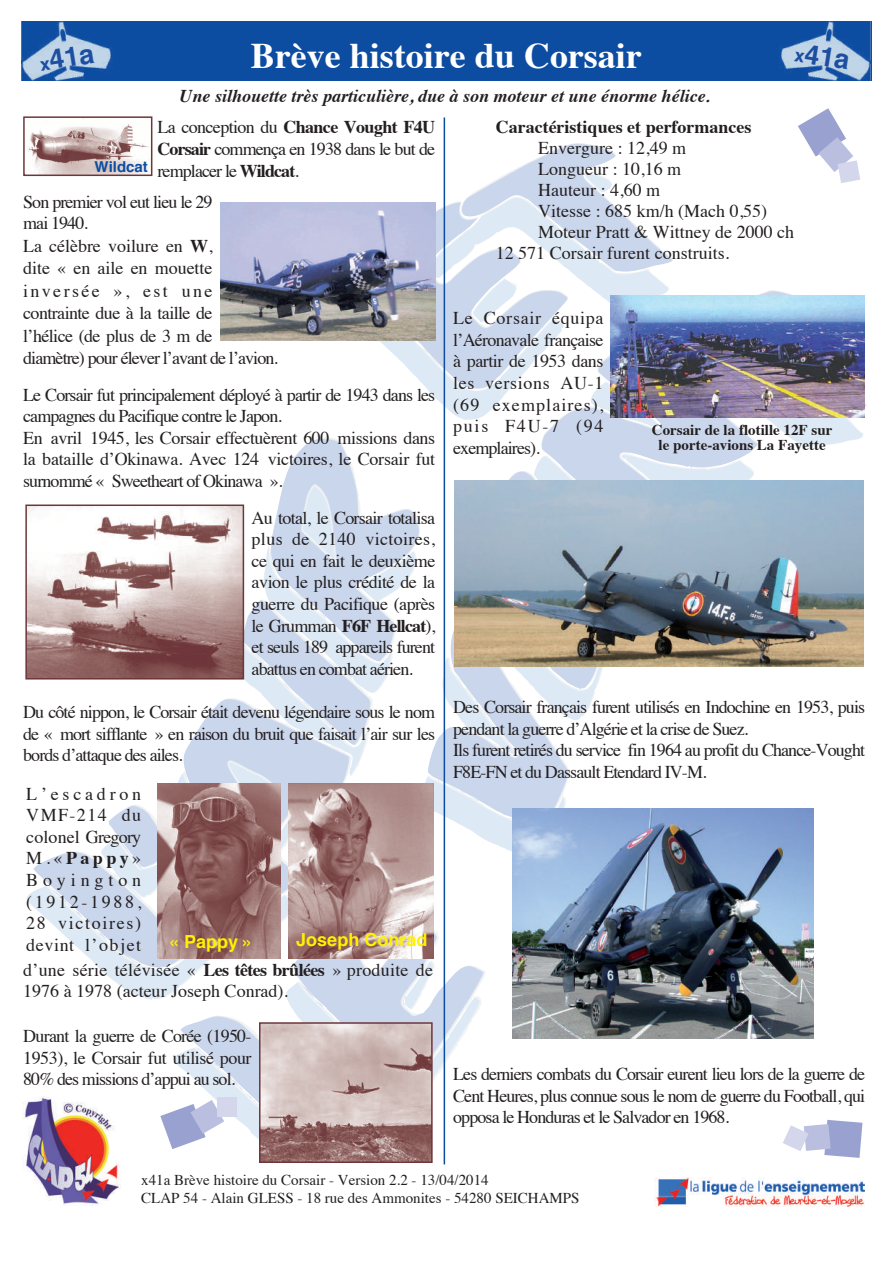
<style>
.page{position:relative;width:893px;height:1263px;background:#fff}
.page>*{position:absolute;margin:0;border:0;box-sizing:border-box;transform-origin:0 0}
.t1{font:700 36px "Times";color:#fff}
.t2{font:700 27px "Helvetica";color:#1e4ea0}
.t3{font:18px/21.6px "Times";letter-spacing:-.05em;color:#231f20;text-align:justify}
.t4{font:18px/22.4px "Times";letter-spacing:-.03em;color:#231f20}
.t5{font:18px "Times";color:#231f20}
.t6{font:18px/21.6px "Times";letter-spacing:.015em;color:#231f20}
.t7{font:italic 700 18px "Times";color:#231f20}
.t8{font:700 18px "Times";color:#231f20}
.t9{font:700 18px "Helvetica";color:#fff101}
.t10{font:15px/18px "Times";color:#231f20}
.t11{font:700 15px/15px "Times";color:#231f20;text-align:center}
.t12{font:700 15px "Helvetica";color:#0d4da1}
.s1{font-size:18px}
.s2{font-weight:700}
</style>
<div class="page">
<div style="left:21px;top:21px;width:851px;height:60px;background:#0d4da1"></div>
<img style="left:21px;top:21px;width:92px;height:60px">
<img style="left:779px;top:22px;width:92px;height:59px">
<img style="left:102px;top:679px;width:48px;height:303px">
<img style="left:150px;top:293px;width:654px;height:707px">
<img style="left:172px;top:351px;width:439px;height:720px">
<img style="left:199px;top:375px;width:412px;height:720px">
<img style="left:225px;top:401px;width:642px;height:719px">
<img style="left:239px;top:431px;width:624px;height:702px">
<img style="left:252px;top:784px;width:314px;height:355px">
<img style="left:266px;top:816px;width:296px;height:323px">
<img style="left:282px;top:966px;width:194px;height:56px">
<img style="left:301px;top:967px;width:185px;height:194px">
<img style="left:352px;top:996px;width:130px;height:136px">
<img style="left:433px;top:1034px;width:31px;height:68px">
<img style="left:436px;top:143px;width:237px;height:161px">
<img style="left:655px;top:1177px;width:209px;height:30px">
<img style="left:24px;top:1097px;width:97px;height:109px">
<img style="left:157px;top:784px;width:123px;height:174px">
<img style="left:289px;top:784px;width:145px;height:174px">
<img style="left:28px;top:507px;width:213px;height:169px">
<div style="left:25px;top:504px;width:219px;height:175px;border:2px solid #6e363a"></div>
<img style="left:611px;top:296px;width:253px;height:122px">
<img style="left:220px;top:202px;width:216px;height:138px">
<img style="left:455px;top:481px;width:408px;height:186px">
<img style="left:512px;top:808px;width:301px;height:230px">
<svg style="left:160px;top:1100px;width:64px;height:49px"></svg>
<div style="left:217px;top:1097px;width:19px;height:20px;background:#d4d6eb"></div>
<img style="left:262px;top:1025px;width:168px;height:135px">
<div style="left:259px;top:1022px;width:174px;height:141px;border:2px solid #6e363a"></div>
<svg style="left:783px;top:1120px;width:79px;height:38px"></svg>
<svg style="left:798px;top:108px;width:62px;height:75px"></svg>
<hr style="left:444px;top:117px;width:1px;height:1047px;background:#0d4da1">
<img style="left:28px;top:119px;width:121px;height:54px">
<div style="left:23px;top:116px;width:129px;height:60px;border:2px solid #6d3639"></div>
<h2 class="t2" style="left:36px;top:40px;width:57px;rotate:-9deg"><span class="s1">x</span>41a</h2>
<h1 class="t1" style="left:251px;top:21px;width:392px">Brève histoire du Corsair</h1>
<h2 class="t2" style="left:799px;top:30px;width:57px;rotate:9deg"><span class="s1">x</span>41a</h2>
<p class="t7" style="left:180px;top:79px;width:532px">Une silhouette très particulière, due à son moteur et une énorme hélice.</p>
<p class="t3" style="left:158px;top:115px;width:279px">La conception du <span class="s2">Chance Vought F4U Corsair</span> commença en 1938 dans le but de remplacer le <span class="s2">Wildcat</span>.</p>
<p class="t4" style="left:23px;top:189px;width:256px">Son premier vol eut lieu le 29<br>mai 1940.<br>La célèbre voilure en <span class="s2">W</span>,<br>dite « en aile en mouette inversée », est une contrainte due à la taille de<br>l’hélice (de plus de 3 m de diamètre) pour élever l’avant de l’avion.</p>
<p class="t3" style="left:23px;top:382px;width:414px;text-align:left">Le Corsair fut principalement déployé à partir de 1943 dans les campagnes du Pacifique contre le Japon.<br>En avril 1945, les Corsair effectuèrent 600 missions dans la bataille d’Okinawa. Avec 124 victoires, le Corsair fut surnommé « Sweetheart of Okinawa ».</p>
<p class="t3" style="left:252px;top:505px;width:185px">Au total, le Corsair totalisa plus de 2140 victoires, ce qui en fait le deuxième avion le plus crédité de la guerre du Pacifique (après le Grumman <span class="s2">F6F Hellcat</span>), et seuls 189 appareils furent abattus en combat aérien.</p>
<p class="t3" style="left:23px;top:700px;width:413px">Du côté nippon, le Corsair était devenu légendaire sous le nom de « mort sifflante » en raison du bruit que faisait l’air sur les bords d’attaque des ailes.</p>
<p class="t12" style="left:95px;top:155px;width:55px">Wildcat</p>
<p class="t3" style="left:26px;top:781px;width:117px">L’escadron VMF-214 du colonel Gregory M.«<span class="s2">Pappy</span>» Boyington (1912-1988, 28 victoires) devint l’objet</p>
<p class="t6" style="left:23px;top:957px;width:411px">d’une série télévisée « <span class="s2">Les têtes brûlées</span> » produite de<br>1976 à 1978 (acteur Joseph Conrad).</p>
<p class="t9" style="left:169px;top:927px;width:86px">« Pappy »</p>
<p class="t9" style="left:296px;top:925px;width:133px">Joseph Conrad</p>
<p class="t3" style="left:23px;top:1024px;width:230px">Durant la guerre de Corée (1950- 1953), le Corsair fut utilisé pour 80% des missions d’appui au sol.</p>
<p class="t8" style="left:496px;top:110px;width:257px">Caractéristiques et performances</p>
<p class="t5" style="left:538px;top:131px;width:149px">Envergure : 12,49 m</p>
<p class="t5" style="left:538px;top:152px;width:144px">Longueur : 10,16 m</p>
<p class="t5" style="left:538px;top:173px;width:123px">Hauteur : 4,60 m</p>
<p class="t5" style="left:538px;top:194px;width:230px">Vitesse : 685 km/h (Mach 0,55)</p>
<p class="t5" style="left:538px;top:215px;width:257px">Moteur Pratt &amp; Wittney de 2000 ch</p>
<p class="t5" style="left:496px;top:236px;width:235px">12 571 Corsair furent construits.</p>
<p class="t3" style="left:453px;top:306px;width:152px">Le Corsair équipa l’Aéronavale française à partir de 1953 dans les versions AU-1 (69 exemplaires), puis F4U-7 (94 exemplaires).</p>
<p class="t11" style="left:652px;top:420px;width:182px">Corsair de la flotille 12F sur le porte-avions La Fayette</p>
<p class="t3" style="left:453px;top:695px;width:413px;text-align:left">Des Corsair français furent utilisés en Indochine en 1953, puis pendant la guerre d’Algérie et la crise de Suez.<br>Ils furent retirés du service fin 1964 au profit du Chance-Vought F8E-FN et du Dassault Etendard IV-M.</p>
<p class="t3" style="left:453px;top:1062px;width:414px">Les derniers combats du Corsair eurent lieu lors de la guerre de Cent Heures, plus connue sous le nom de guerre du Football, qui opposa le Honduras et le Salvador en 1968.</p>
<p class="t10" style="left:141px;top:1170px;width:440px">x41a Brève histoire du Corsair - Version 2.2 - 13/04/2014<br>CLAP 54 - Alain GLESS - 18 rue des Ammonites - 54280 SEICHAMPS</p>
</div>
